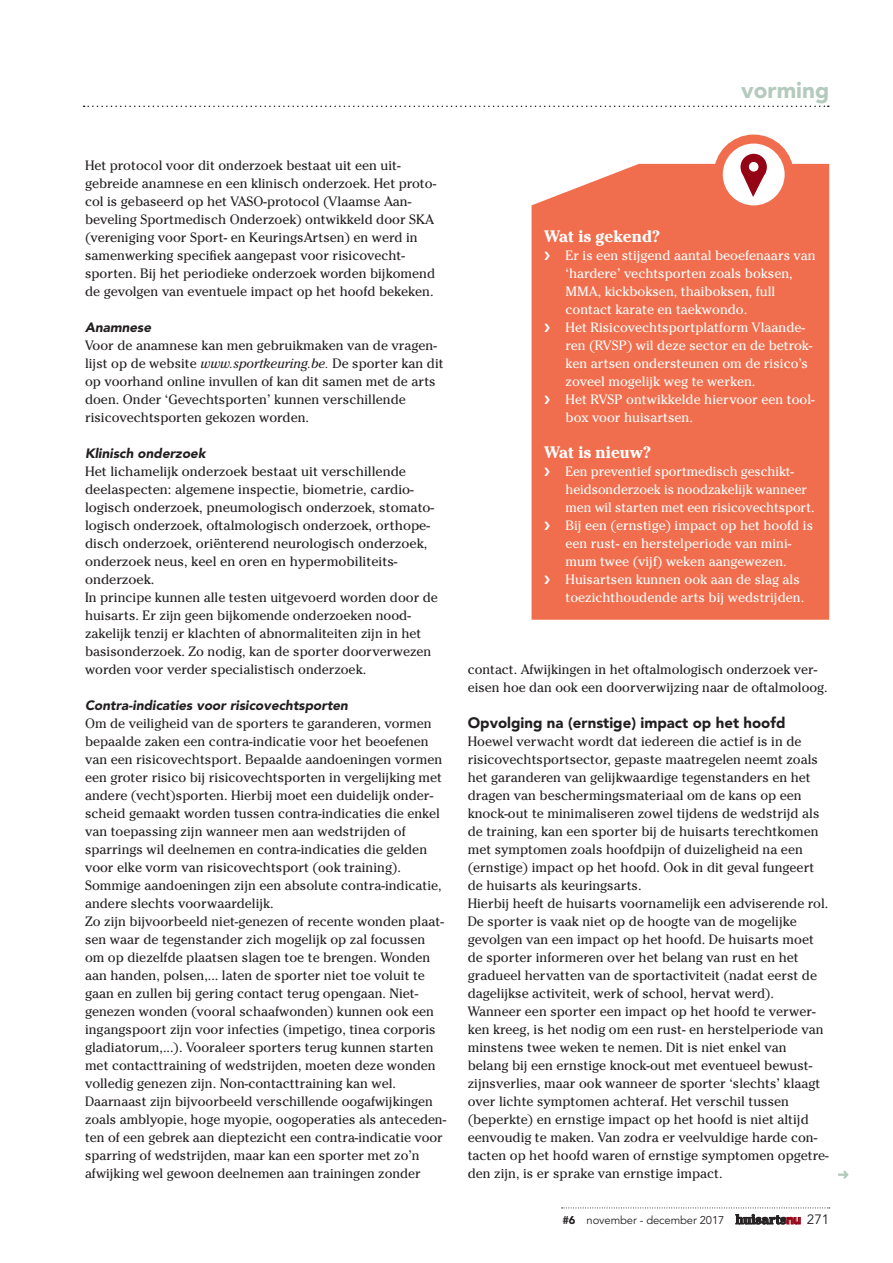
<style>
.page{position:relative;width:893px;height:1263px;background:#fff}
.page>*{position:absolute;margin:0;border:0;box-sizing:border-box;transform-origin:0 0}
.t1{font:900 22.5px "Avenir LT Std";color:#b3cabc}
.t2{font:700 16.5px "Cheltenham Std";color:#fff}
.t3{font:900 15px "Avenir LT Std";color:#231f20}
.t4{font:13.5px/18px "Cheltenham Std";color:#231f20}
.t5{font:13.5px "Cheltenham Std";color:#fff}
.t6{font:italic 900 13.5px "Avenir LT Std";color:#231f20}
.t7{font:11.25px "Avenir LT Std";letter-spacing:-.01em;color:#231f20}
.s1{font-style:italic}
.s2{font-weight:900}
.s3{font-family:"Cheltenham Std";font-weight:700;font-size:13.5px}
.s4{font-weight:900;font-size:13.5px;color:#940415}
.s5{font-size:13.5px}
</style>
<div class="page">
<svg style="left:838px;top:1171px;width:11px;height:8px"></svg>
<svg style="left:84px;top:106px;width:745px;height:1px"></svg>
<svg style="left:562px;top:1207px;width:268px;height:1px"></svg>
<svg style="left:735px;top:1214px;width:66px;height:10px"></svg>
<div style="left:531px;top:164px;width:298px;height:456px;background:#f06e4d"></div>
<svg style="left:718px;top:139px;width:71px;height:71px"></svg>
<div style="left:714px;top:135px;width:80px;height:79px;border:9px solid #f06e4d;border-radius:50%"></div>
<div style="left:740px;top:154px;width:27px;height:26px;background:#940415;border-radius:50%"></div>
<svg style="left:741px;top:171px;width:25px;height:26px"></svg>
<div style="left:749px;top:162px;width:9px;height:10px;background:#fff;border-radius:50%"></div>
<h1 class="t1" style="left:741px;top:76px;width:89px">vorming</h1>
<p class="t4" style="left:85px;top:156px;width:353px">Het protocol voor dit onderzoek bestaat uit een uit&shy;gebreide anamnese en een klinisch onderzoek. Het proto&shy;col is gebaseerd op het VASO-protocol (Vlaamse Aan&shy;beveling Sportmedisch Onderzoek) ontwikkeld door SKA (vereniging voor Sport- en KeuringsArtsen) en werd in samenwerking specifiek aangepast voor risicovecht&shy;sporten. Bij het periodieke onderzoek worden bijkomend de gevolgen van eventuele impact op het hoofd bekeken.</p>
<p class="t6" style="left:85px;top:319px;width:68px">Anamnese</p>
<p class="t4" style="left:85px;top:336px;width:360px">Voor de anamnese kan men gebruikmaken van de vragen&shy;lijst op de website <span class="s1">www.sportkeuring.be.</span> De sporter kan dit op voorhand online invullen of kan dit samen met de arts doen. Onder ‘Gevechtsporten’ kunnen verschillende risicovechtsporten gekozen worden.</p>
<p class="t6" style="left:85px;top:445px;width:122px">Klinisch onderzoek</p>
<p class="t4" style="left:85px;top:462px;width:354px">Het lichamelijk onderzoek bestaat uit verschillende deelaspecten: algemene inspectie, biometrie, cardio&shy;logisch onderzoek, pneumologisch onderzoek, stomato&shy;logisch onderzoek, oftalmologisch onderzoek, orthope&shy;disch onderzoek, oriënterend neurologisch onderzoek, onderzoek neus, keel en oren en hypermobiliteits&shy;onderzoek.<br>In principe kunnen alle testen uitgevoerd worden door de huisarts. Er zijn geen bijkomende onderzoeken nood&shy;zakelijk tenzij er klachten of abnormaliteiten zijn in het basisonderzoek. Zo nodig, kan de sporter doorverwezen worden voor verder specialistisch onderzoek.</p>
<p class="t6" style="left:85px;top:697px;width:264px">Contra-indicaties voor risicovechtsporten</p>
<p class="t4" style="left:85px;top:714px;width:363px">Om de veiligheid van de sporters te garanderen, vormen bepaalde zaken een contra-indicatie voor het beoefenen van een risicovechtsport. Bepaalde aandoeningen vormen een groter risico bij risicovechtsporten in vergelijking met andere (vecht)sporten. Hierbij moet een duidelijk onder&shy;scheid gemaakt worden tussen contra-indicaties die enkel van toepassing zijn wanneer men aan wedstrijden of sparrings wil deelnemen en contra-indicaties die gelden voor elke vorm van risicovechtsport (ook training).<br>Sommige aandoeningen zijn een absolute contra-indicatie, andere slechts voorwaardelijk.<br>Zo zijn bijvoorbeeld niet-genezen of recente wonden plaat&shy;sen waar de tegenstander zich mogelijk op zal focussen om op diezelfde plaatsen slagen toe te brengen. Wonden aan handen, polsen,... laten de sporter niet toe voluit te gaan en zullen bij gering contact terug opengaan. Niet-- genezen wonden (vooral schaafwonden) kunnen ook een ingangspoort zijn voor infecties (impetigo, tinea corporis gladiatorum,...). Vooraleer sporters terug kunnen starten met contacttraining of wedstrijden, moeten deze wonden volledig genezen zijn. Non-contacttraining kan wel.<br>Daarnaast zijn bijvoorbeeld verschillende oogafwijkingen zoals amblyopie, hoge myopie, oogoperaties als anteceden&shy;ten of een gebrek aan dieptezicht een contra-indicatie voor sparring of wedstrijden, maar kan een sporter met zo’n afwijking wel gewoon deelnemen aan trainingen zonder</p>
<p class="t2" style="left:544px;top:226px;width:118px">Wat is gekend?</p>
<p class="t5" style="left:544px;top:247px;width:273px">❯ Er is een stijgend aantal beoefenaars van</p>
<p class="t5" style="left:566px;top:265px;width:229px">‘hardere’ vechtsporten zoals boksen,</p>
<p class="t5" style="left:566px;top:283px;width:211px">MMA, kickboksen, thaiboksen, full</p>
<p class="t5" style="left:566px;top:301px;width:183px">contact karate en taekwondo.</p>
<p class="t5" style="left:544px;top:319px;width:262px">❯ Het Risicovechtsportplatform Vlaande-</p>
<p class="t5" style="left:566px;top:337px;width:248px">ren (RVSP) wil deze sector en de betrok-</p>
<p class="t5" style="left:566px;top:355px;width:244px">ken artsen ondersteunen om de risico’s</p>
<p class="t5" style="left:566px;top:373px;width:191px">zoveel mogelijk weg te werken.</p>
<p class="t5" style="left:544px;top:391px;width:272px">❯ Het RVSP ontwikkelde hiervoor een tool-</p>
<p class="t5" style="left:566px;top:409px;width:129px">box voor huisartsen.</p>
<p class="t2" style="left:544px;top:442px;width:109px">Wat is nieuw?</p>
<p class="t5" style="left:544px;top:463px;width:251px">❯ Een preventief sportmedisch geschikt-</p>
<p class="t5" style="left:566px;top:481px;width:243px">heidsonderzoek is noodzakelijk wanneer</p>
<p class="t5" style="left:566px;top:499px;width:250px">men wil starten met een risicovechtsport.</p>
<p class="t5" style="left:544px;top:517px;width:270px">❯ Bij een (ernstige) impact op het hoofd is</p>
<p class="t5" style="left:566px;top:535px;width:227px">een rust- en herstelperiode van mini-</p>
<p class="t5" style="left:566px;top:553px;width:223px">mum twee (vijf) weken aangewezen.</p>
<p class="t5" style="left:544px;top:571px;width:257px">❯ Huisartsen kunnen ook aan de slag als</p>
<p class="t5" style="left:566px;top:589px;width:240px">toezichthoudende arts bij wedstrijden.</p>
<p class="t4" style="left:468px;top:660px;width:361px">contact. Afwijkingen in het oftalmologisch onderzoek ver&shy;eisen hoe dan ook een doorverwijzing naar de oftalmoloog.</p>
<p class="t3" style="left:468px;top:713px;width:319px">Opvolging na (ernstige) impact op het hoofd</p>
<p class="t4" style="left:468px;top:732px;width:362px">Hoewel verwacht wordt dat iedereen die actief is in de risicovechtsportsector, gepaste maatregelen neemt zoals het garanderen van gelijkwaardige tegenstanders en het dragen van beschermingsmateriaal om de kans op een knock-out te minimaliseren zowel tijdens de wedstrijd als de training, kan een sporter bij de huisarts terechtkomen met symptomen zoals hoofdpijn of duizeligheid na een (ernstige) impact op het hoofd. Ook in dit geval fungeert de huisarts als keuringsarts.<br>Hierbij heeft de huisarts voornamelijk een adviserende rol.<br>De sporter is vaak niet op de hoogte van de mogelijke gevolgen van een impact op het hoofd. De huisarts moet de sporter informeren over het belang van rust en het gradueel hervatten van de sportactiviteit (nadat eerst de dagelijkse activiteit, werk of school, hervat werd).<br>Wanneer een sporter een impact op het hoofd te verwer&shy;ken kreeg, is het nodig om een rust- en herstelperiode van minstens twee weken te nemen. Dit is niet enkel van belang bij een ernstige knock-out met eventueel bewust&shy;zijnsverlies, maar ook wanneer de sporter ‘slechts’ klaagt over lichte symptomen achteraf. Het verschil tussen (beperkte) en ernstige impact op het hoofd is niet altijd eenvoudig te maken. Van zodra er veelvuldige harde con&shy;tacten op het hoofd waren of ernstige symptomen opgetre&shy;den zijn, is er sprake van ernstige impact.</p>
<p class="t7" style="left:562px;top:1214px;width:268px"><span class="s2">#6</span> november - december 2017 <span class="s3">huisarts</span><span class="s4">nu</span> <span class="s5">271</span></p>
</div>
